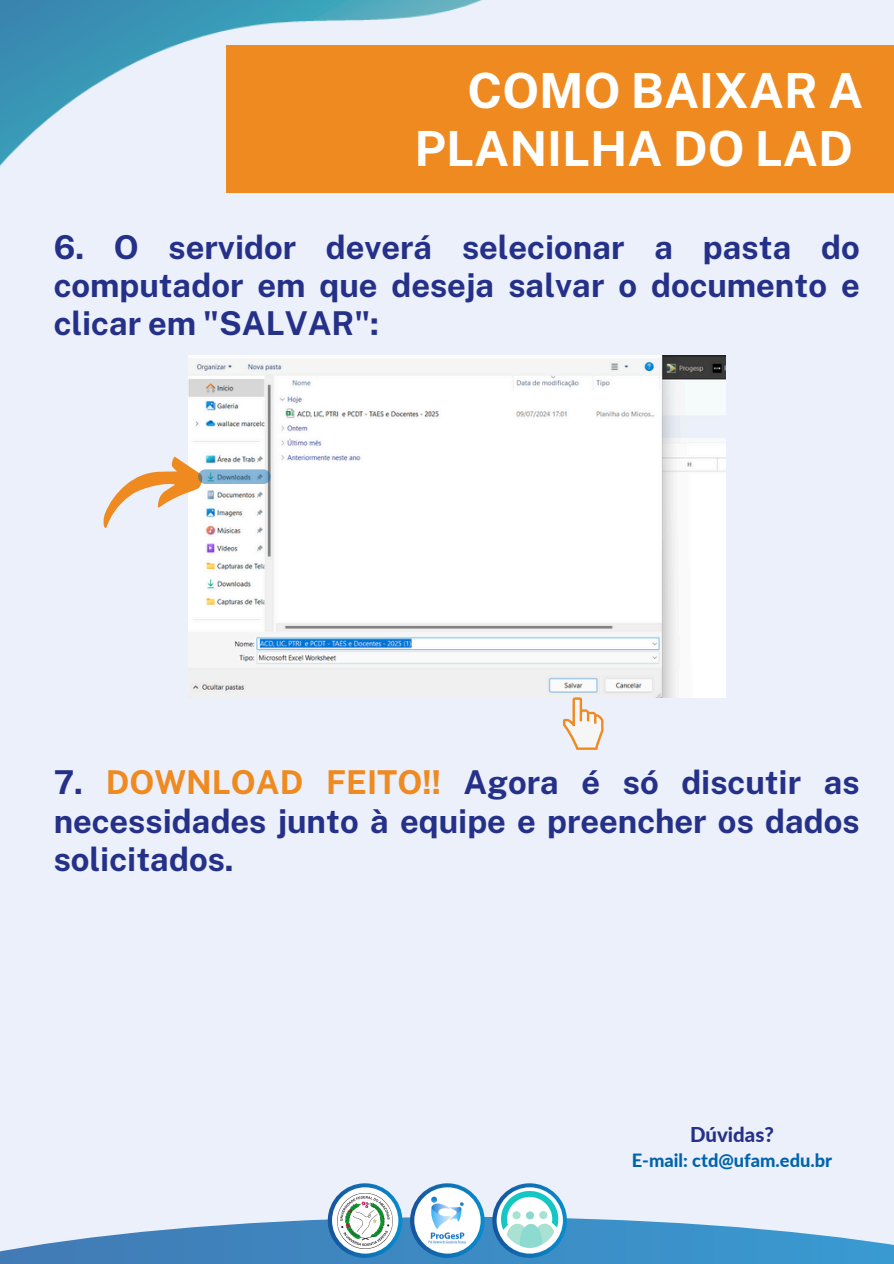
<style>
.page{position:relative;width:894px;height:1264px;background:#fff}
.page>*{position:absolute;margin:0;border:0;box-sizing:border-box;transform-origin:0 0}
.t1{font:700 48.45px/57.3px "Public Sans";color:#fff;text-align:right}
.t2{font:700 32.85px/38.2px "Public Sans";color:#253188;text-align:justify}
.t3{font:800 20.4px "Lato";color:#253188}
.t4{font:800 18.3px "Lato";color:#0064ac}
.s1{color:#ef8a20}
</style>
<div class="page">
<div style="left:0;top:506px;width:893px;height:710px;background:#ebf0fa"></div>
<div style="left:0;top:0;width:893px;height:506px;background:#ebf0fa"></div>
<div style="left:226px;top:46px;width:667px;height:147px;background:#ef8a20"></div>
<svg style="left:0;top:1216px;width:893px;height:47px;background:#6ba5d1"></svg>
<svg style="left:327px;top:1183px;width:75px;height:74px"></svg>
<div style="left:332px;top:1187px;width:66px;height:66px;background:#fff;border-radius:50%"></div>
<svg style="left:410px;top:1183px;width:74px;height:74px"></svg>
<div style="left:414px;top:1187px;width:66px;height:66px;background:#fff;border-radius:50%"></div>
<svg style="left:492px;top:1183px;width:74px;height:74px"></svg>
<svg style="left:496px;top:1187px;width:66px;height:66px"></svg>
<img style="left:501px;top:1191px;width:57px;height:58px">
<img style="left:428px;top:1196px;width:37px;height:47px">
<img style="left:337px;top:1193px;width:55px;height:58px">
<img style="left:0;top:0;width:532px;height:253px">
<img style="left:188px;top:355px;width:537px;height:342px">
<svg style="left:562px;top:697px;width:41px;height:53px"></svg>
<svg style="left:89px;top:449px;width:118px;height:84px;background:#eeddd0"></svg>
<svg style="left:198px;top:469px;width:72px;height:15px"></svg>
<h2 class="t1" style="left:414px;top:62px;width:450px">COMO BAIXAR A<br>PLANILHA DO LAD</h2>
<h1 class="t2" style="left:54px;top:227px;width:807px">6. O servidor deverá selecionar a pasta do computador em que deseja salvar o documento e clicar em "SALVAR":</h1>
<h2 class="t2" style="left:54px;top:763px;width:807px">7. <span class="s1">DOWNLOAD FEITO!!</span> Agora é só discutir as necessidades junto à equipe e preencher os dados solicitados.</h2>
<p class="t3" style="left:689px;top:1121px;width:85px">Dúvidas?</p>
<p class="t4" style="left:631px;top:1148px;width:202px">E-mail: ctd@ufam.edu.br</p>
</div>
